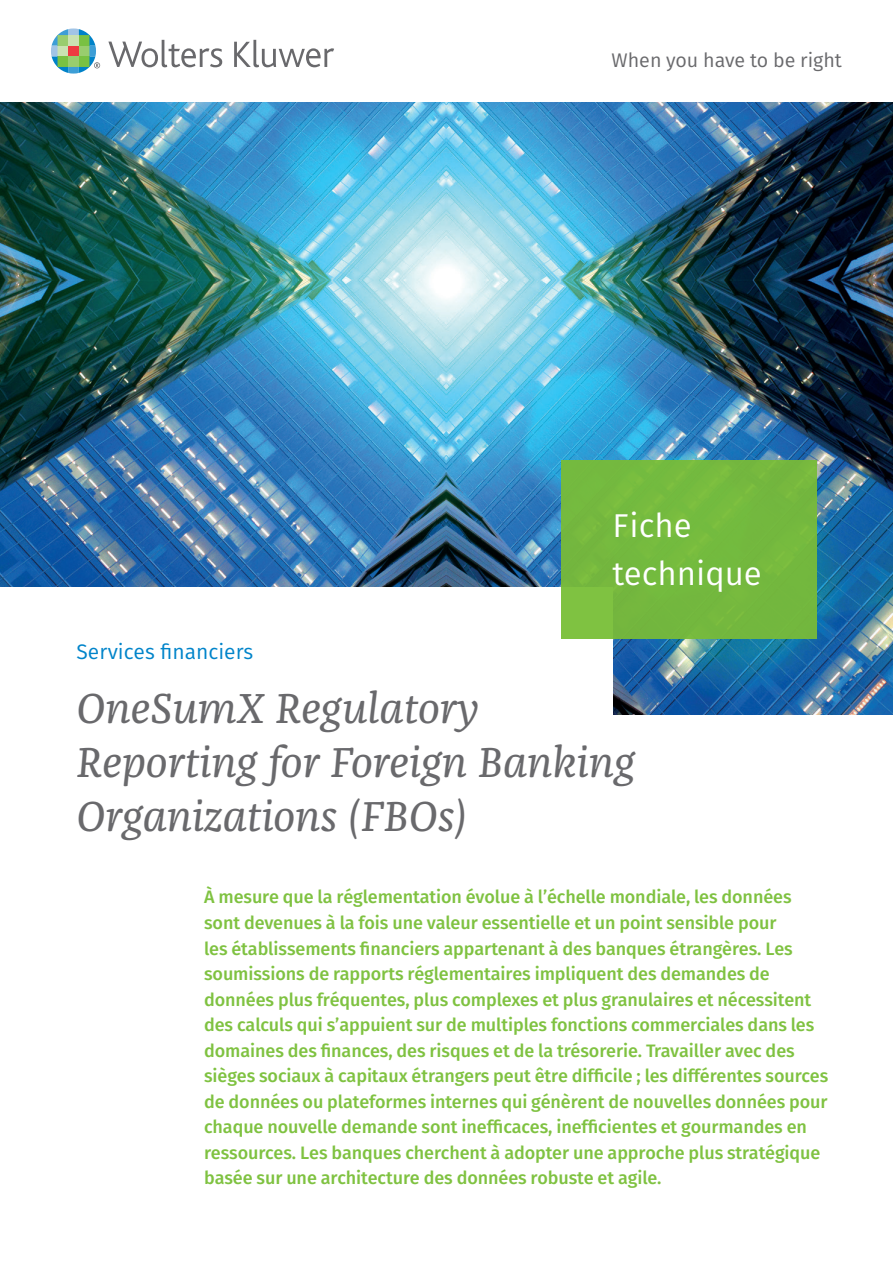
<style>
.page{position:relative;width:893px;height:1263px;background:#fff}
.page>*{position:absolute;margin:0;border:0;box-sizing:border-box;transform-origin:0 0}
.t1{font:italic 43.5px/54px "Franziska Pro";color:#69696c}
.t2{font:33px/48px "Fira Sans";color:#fff}
.t3{font:21px "Fira Sans";color:#0084ca}
.t4{font:19.65px "Fira Sans";color:#69696c}
.t5{font:500 18px/25.5px "Fira Sans";letter-spacing:-.005em;color:#7fc241}
</style>
<div class="page">
<svg style="left:108px;top:40px;width:114px;height:27px"></svg>
<svg style="left:234px;top:40px;width:100px;height:27px"></svg>
<svg style="left:51px;top:28px;width:49px;height:46px"></svg>
<img style="left:0;top:102px;width:893px;height:612px">
<div style="left:0;top:588px;width:612px;height:152px;background:#fff"></div>
<div style="left:561px;top:460px;width:255px;height:179px;background:#74b93e"></div>
<p class="t4" style="left:611px;top:45px;width:232px">When you have to be right</p>
<h2 class="t2" style="left:612px;top:501px;width:151px">Fiche technique</h2>
<p class="t3" style="left:77px;top:635px;width:178px">Services financiers</p>
<h1 class="t1" style="left:77px;top:681px;width:560px">OneSumX Regulatory<br>Reporting for Foreign Banking<br>Organizations (FBOs)</h1>
<p class="t5" style="left:204px;top:883px;width:626px">À mesure que la réglementation évolue à l’échelle mondiale, les données sont devenues à la fois une valeur essentielle et un point sensible pour<br>les établissements financiers appartenant à des banques étrangères. Les soumissions de rapports réglementaires impliquent des demandes de données plus fréquentes, plus complexes et plus granulaires et nécessitent des calculs qui s’appuient sur de multiples fonctions commerciales dans les domaines des finances, des risques et de la trésorerie. Travailler avec des sièges sociaux à capitaux étrangers peut être difficile ; les différentes sources de données ou plateformes internes qui génèrent de nouvelles données pour chaque nouvelle demande sont inefficaces, inefficientes et gourmandes en ressources. Les banques cherchent à adopter une approche plus stratégique basée sur une architecture des données robuste et agile.</p>
</div>
